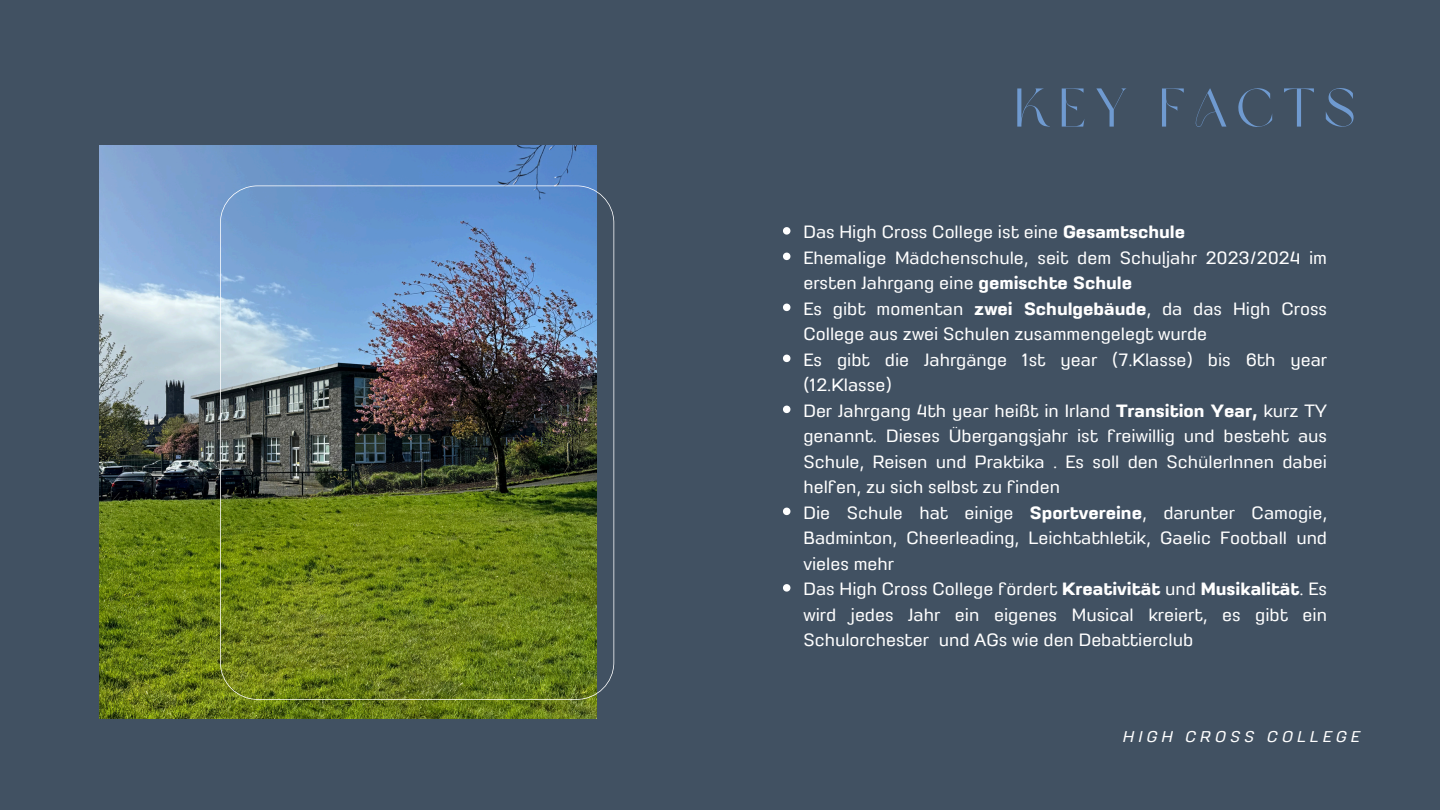
<style>
.page{position:relative;width:1440px;height:810px;background:#415162}
.page>*{position:absolute;margin:0;border:0;box-sizing:border-box;transform-origin:0 0}
.t1{font:54px "Brown Sugar";letter-spacing:.15em;color:#6f9ad0}
.t2{font:16px/25.5px "Petchlamoon";color:#fff}
.t3{font:italic 14px "Petchlamoon";letter-spacing:.3em;color:#fff}
.s1{font-weight:700}
</style>
<div class="page">
<img style="left:99px;top:145px;width:498px;height:573px">
<img style="left:220px;top:185px;width:394px;height:515px">
<svg style="left:783px;top:227px;width:7px;height:8px"></svg>
<svg style="left:783px;top:253px;width:7px;height:7px"></svg>
<svg style="left:783px;top:304px;width:7px;height:7px"></svg>
<svg style="left:783px;top:355px;width:7px;height:7px"></svg>
<svg style="left:783px;top:406px;width:7px;height:7px"></svg>
<svg style="left:783px;top:508px;width:7px;height:7px"></svg>
<svg style="left:783px;top:584px;width:7px;height:8px"></svg>
<p class="t1" style="left:1015px;top:86px;width:342px">KEY FACTS</p>
<p class="t2" style="left:803px;top:220px;width:383px">Das High Cross College ist eine <span class="s1">Gesamtschule</span></p>
<p class="t2" style="left:803px;top:246px;width:525px">Ehemalige Mädchenschule, seit dem Schuljahr 2023/2024 im ersten Jahrgang eine <span class="s1">gemischte Schule</span></p>
<p class="t2" style="left:803px;top:297px;width:525px">Es gibt momentan <span class="s1">zwei Schulgebäude</span>, da das High Cross<br>College aus zwei Schulen zusammengelegt wurde</p>
<p class="t2" style="left:803px;top:348px;width:525px">Es gibt die Jahrgänge 1st year (7.Klasse) bis 6th year (12.Klasse)</p>
<p class="t2" style="left:803px;top:399px;width:525px;text-align:justify">Der Jahrgang 4th year heißt in Irland <span class="s1">Transition Year,</span> kurz TY genannt. Dieses Übergangsjahr ist freiwillig und besteht aus Schule, Reisen und Praktika . Es soll den SchülerInnen dabei helfen, zu sich selbst zu finden</p>
<p class="t2" style="left:803px;top:501px;width:525px;text-align:justify">Die Schule hat einige <span class="s1">Sportvereine</span>, darunter Camogie, Badminton, Cheerleading, Leichtathletik, Gaelic Football und vieles mehr</p>
<p class="t2" style="left:803px;top:577px;width:525px;text-align:justify">Das High Cross College fördert <span class="s1">Kreativität</span> und <span class="s1">Musikalität</span>. Es wird jedes Jahr ein eigenes Musical kreiert, es gibt ein Schulorchester und AGs wie den Debattierclub</p>
<p class="t3" style="left:1122px;top:729px;width:238px">HIGH CROSS COLLEGE</p>
</div>
